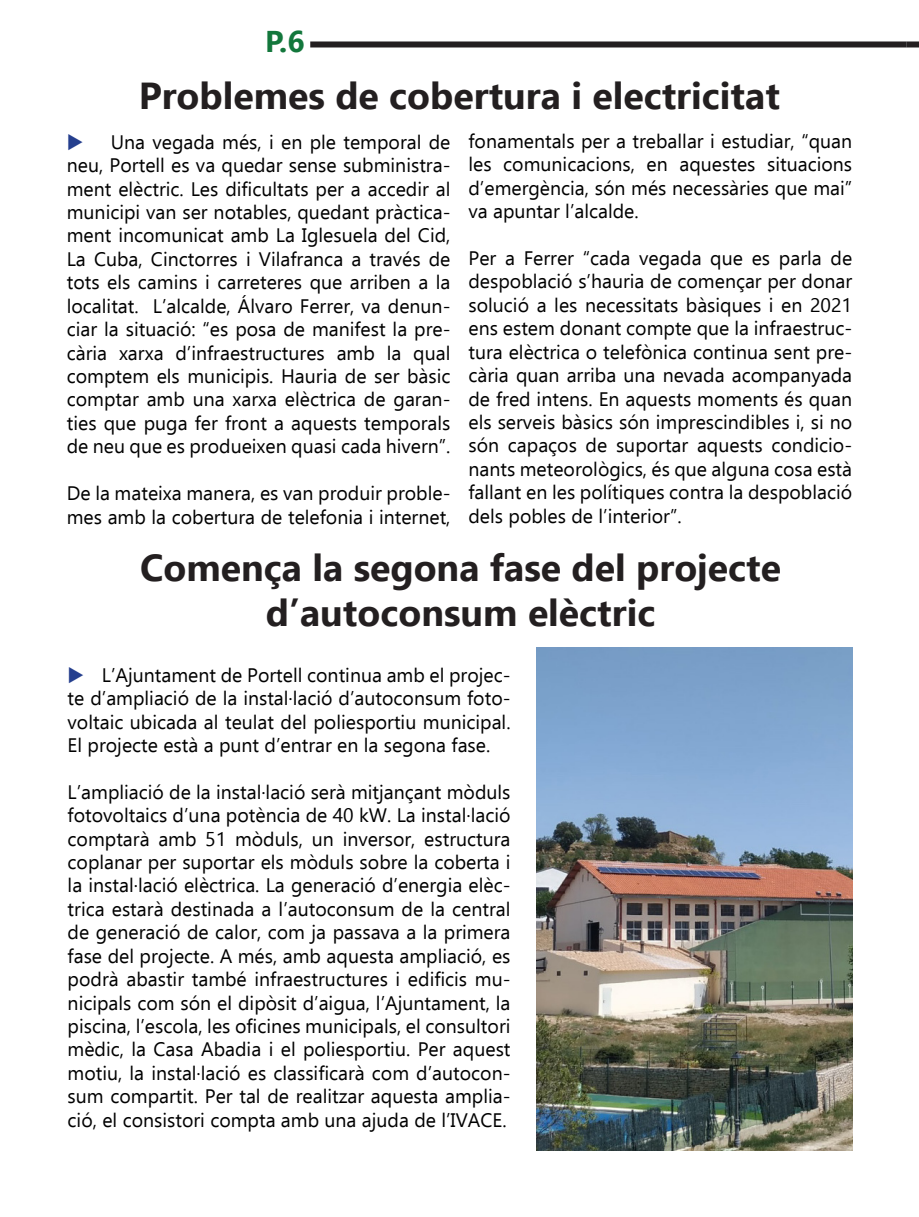
<style>
.page{position:relative;width:919px;height:1217px;background:#fff}
.page>*{position:absolute;margin:0;border:0;box-sizing:border-box;transform-origin:0 0}
.t1{font:700 37.5px "Ebrima";color:#231f20}
.t2{font:700 30px "Segoe UI";color:#13773c}
.t3{font:19.5px/23.4px "Ebrima";color:#000;text-align:justify}
.s1{color:#253f8e}
</style>
<div class="page">
<div style="left:310px;top:41px;width:596px;height:6px;background:#231f20"></div>
<div style="left:906px;top:41px;width:12px;height:6px;background:#231f20"></div>
<img style="left:536px;top:647px;width:316px;height:502px">
<p class="t2" style="left:265px;top:13px;width:41px">P.6</p>
<p class="t1" style="left:139px;top:66px;width:642px">Problemes de cobertura i electricitat</p>
<p class="t3" style="left:67px;top:129px;width:385px"><span class="s1">◆</span> Una vegada més, i en ple temporal de neu, Portell es va quedar sense subministra&shy;ment elèctric. Les dificultats per a accedir al municipi van ser notables, quedant pràctica&shy;ment incomunicat amb La Iglesuela del Cid, La Cuba, Cinctorres i Vilafranca a través de tots els camins i carreteres que arriben a la localitat. L’alcalde, Álvaro Ferrer, va denun&shy;ciar la situació: “es posa de manifest la pre&shy;cària xarxa d’infraestructures amb la qual comptem els municipis. Hauria de ser bàsic comptar amb una xarxa elèctrica de garan&shy;ties que puga fer front a aquests temporals de neu que es produeixen quasi cada hivern”.</p>
<p class="t3" style="left:67px;top:480px;width:385px">De la mateixa manera, es van produir proble&shy;mes amb la cobertura de telefonia i internet,</p>
<p class="t3" style="left:468px;top:129px;width:385px">fonamentals per a treballar i estudiar, “quan les comunicacions, en aquestes situacions d’emergència, són més necessàries que mai” va apuntar l’alcalde.</p>
<p class="t3" style="left:468px;top:246px;width:385px">Per a Ferrer “cada vegada que es parla de despoblació s’hauria de començar per donar solució a les necessitats bàsiques i en 2021 ens estem donant compte que la infraestruc&shy;tura elèctrica o telefònica continua sent pre&shy;cària quan arriba una nevada acompanyada de fred intens. En aquests moments és quan els serveis bàsics són imprescindibles i, si no són capaços de suportar aquests condicio&shy;nants meteorològics, és que alguna cosa està fallant en les polítiques contra la despoblació dels pobles de l’interior”.</p>
<p class="t1" style="left:140px;top:538px;width:642px">Comença la segona fase del projecte</p>
<p class="t1" style="left:266px;top:583px;width:391px">d’autoconsum elèctric</p>
<p class="t3" style="left:68px;top:662px;width:444px"><span class="s1">◆</span> L’Ajuntament de Portell continua amb el projec&shy;te d’ampliació de la instal·lació d’autoconsum foto&shy;voltaic ubicada al teulat del poliesportiu municipal.<br>El projecte està a punt d’entrar en la segona fase.</p>
<p class="t3" style="left:68px;top:779px;width:444px">L’ampliació de la instal·lació serà mitjançant mòduls fotovoltaics d’una potència de 40 kW. La instal·lació comptarà amb 51 mòduls, un inversor, estructura coplanar per suportar els mòduls sobre la coberta i la instal·lació elèctrica. La generació d’energia elèc&shy;trica estarà destinada a l’autoconsum de la central de generació de calor, com ja passava a la primera fase del projecte. A més, amb aquesta ampliació, es podrà abastir també infraestructures i edificis mu&shy;nicipals com són el dipòsit d’aigua, l’Ajuntament, la piscina, l’escola, les oficines municipals, el consultori mèdic, la Casa Abadia i el poliesportiu. Per aquest motiu, la instal·lació es classificarà com d’autocon&shy;sum compartit. Per tal de realitzar aquesta amplia&shy;ció, el consistori compta amb una ajuda de l’IVACE.</p>
</div>
